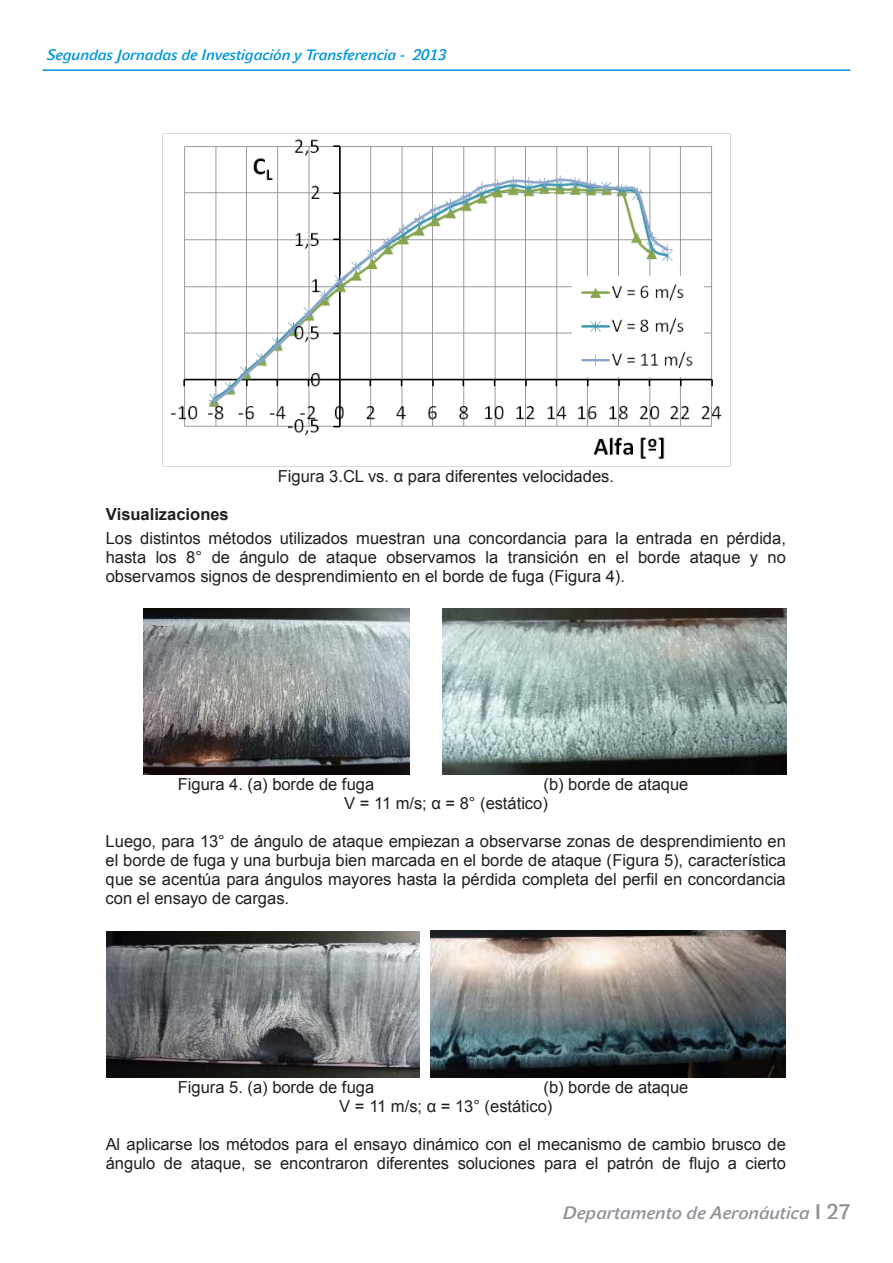
<style>
.page{position:relative;width:893px;height:1263px;background:#fff}
.page>*{position:absolute;margin:0;border:0;box-sizing:border-box;transform-origin:0 0}
.t1{font:italic 18px "John Sans Med CE";color:#8f9398}
.t2{font:16.5px/18.9px "Arial";color:#231f20}
.t3{font:italic 15px "John Sans Med CE";color:#0096db}
.s1{font-family:"John Sans Med SCCE"}
.s2{font-weight:700}
.s3{font-family:"John Sans Med SCCE";font-style:normal;font-size:21px}
</style>
<div class="page">
<hr style="left:43px;top:69px;width:807px;height:2px;background:#0096db">
<img style="left:162px;top:133px;width:568px;height:333px">
<img style="left:143px;top:609px;width:266px;height:165px">
<img style="left:443px;top:609px;width:343px;height:165px">
<img style="left:106px;top:931px;width:313px;height:146px">
<img style="left:431px;top:931px;width:355px;height:146px">
<p class="t3" style="left:47px;top:46px;width:401px">Segundas Jornadas de Investigación y Transferencia - <span class="s1">2013</span></p>
<p class="t2" style="left:278px;top:467px;width:338px">Figura 3.CL vs. α para diferentes velocidades.</p>
<p class="t2" style="left:106px;top:503px;width:682px;line-height:23.5px"><span class="s2">Visualizaciones<br></span>Los distintos métodos utilizados muestran una concordancia para la entrada en pérdida,</p>
<p class="t2" style="left:106px;top:548px;width:682px">hasta los 8° de ángulo de ataque observamos la transición en el borde ataque y no observamos signos de desprendimiento en el borde de fuga (Figura 4).</p>
<p class="t2" style="left:344px;top:775px;width:346px;text-indent:199px">(b) borde de ataque<br>V = 11 m/s; α = 8° (estático)</p>
<p class="t2" style="left:106px;top:832px;width:682px;text-align:justify">Luego, para 13° de ángulo de ataque empiezan a observarse zonas de desprendimiento en el borde de fuga y una burbuja bien marcada en el borde de ataque (Figura 5), característica que se acentúa para ángulos mayores hasta la pérdida completa del perfil en concordancia con el ensayo de cargas.</p>
<p class="t2" style="left:178px;top:775px;width:198px">Figura 4. (a) borde de fuga</p>
<p class="t2" style="left:339px;top:1077px;width:351px;text-indent:204px">(b) borde de ataque<br>V = 11 m/s; α = 13° (estático)</p>
<p class="t2" style="left:106px;top:1135px;width:682px">Al aplicarse los métodos para el ensayo dinámico con el mecanismo de cambio brusco de ángulo de ataque, se encontraron diferentes soluciones para el patrón de flujo a cierto</p>
<p class="t1" style="left:563px;top:1202px;width:289px">Departamento de Aeronáutica <span class="s3">I 27</span></p>
<p class="t2" style="left:178px;top:1077px;width:198px">Figura 5. (a) borde de fuga</p>
</div>
